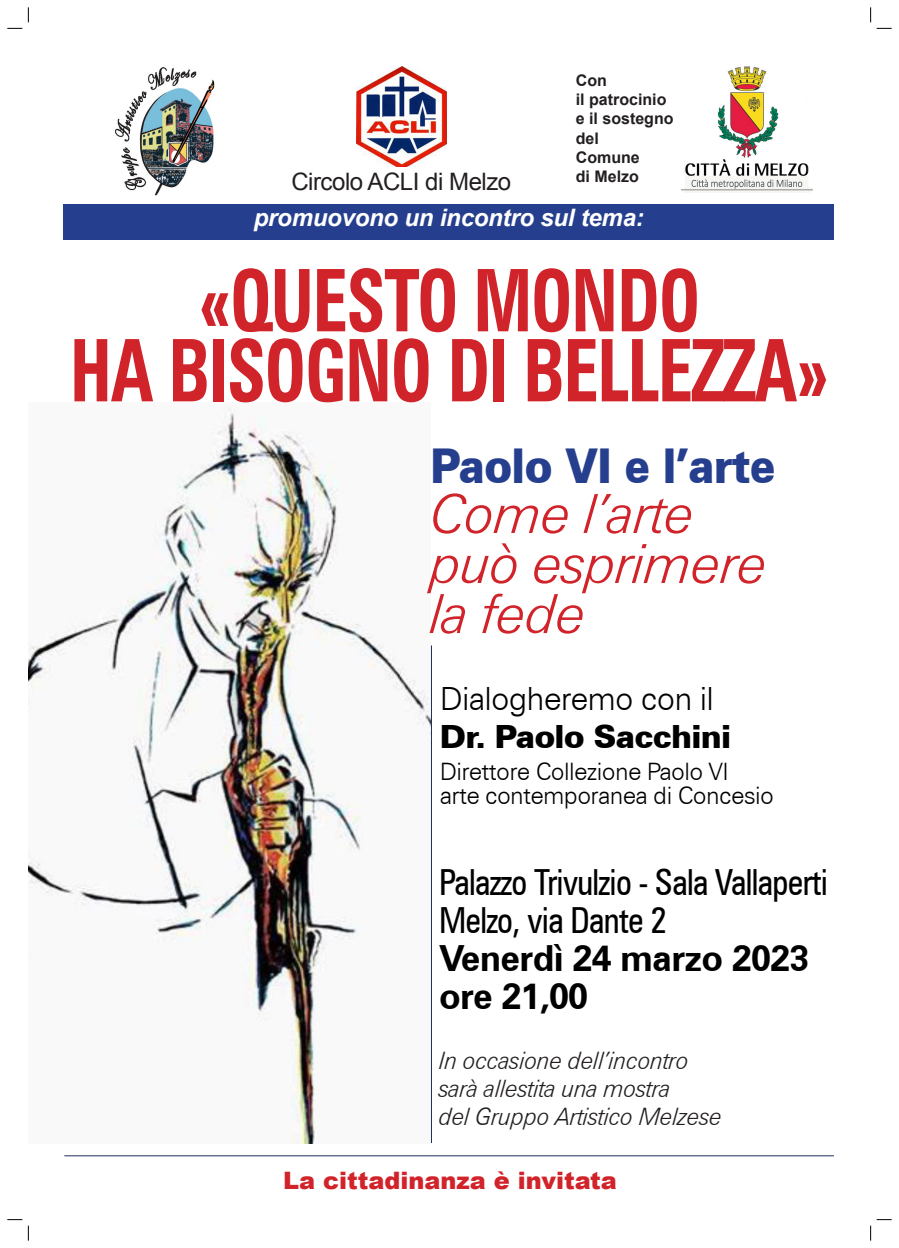
<style>
.page{position:relative;width:899px;height:1248px;background:#fff}
.page>*{position:absolute;margin:0;border:0;box-sizing:border-box;transform-origin:0 0}
.t1{font:700 condensed 86.4px "Zurich BT";letter-spacing:-.02em;color:#d1232a;scale:.82 1}
.t2{font:italic 300 54px "Zurich BT";letter-spacing:-.025em;color:#d1232a}
.t3{font:900 48px "Zurich BT";letter-spacing:-.02em;color:#253f8e;scale:.9 1}
.t4{font:condensed 36px "Zurich BT";letter-spacing:-.02em;color:#000;scale:.95 1}
.t5{font:700 36px "Zurich BT";letter-spacing:-.02em;color:#000}
.t6{font:300 32px "Zurich BT";letter-spacing:-.025em;color:#000}
.t7{font:900 32px "Zurich BT";letter-spacing:-.025em;color:#000}
.t8{font:italic 300 24px "Zurich BT";letter-spacing:-.02em;color:#231f20;scale:.95 1}
.t9{font:300 24px "Zurich BT";letter-spacing:-.025em;color:#000}
.t10{font:italic 700 24px "Arial";letter-spacing:-.01em;color:#fff}
.t11{font:900 24px "Arial";color:#d1232a}
.t12{font:24px "Arial";letter-spacing:-.02em;color:#231f20}
.t13{font:700 16px "Arial";color:#231f20}
</style>
<div class="page">
<img style="left:28px;top:407px;width:402px;height:735px">
<img style="left:356px;top:66px;width:90px;height:101px">
<img style="left:681px;top:66px;width:131px;height:126px">
<div style="left:64px;top:204px;width:770px;height:36px;background:#253f8e"></div>
<img style="left:115px;top:67px;width:100px;height:129px">
<hr style="left:431px;top:645px;width:1px;height:497px;background:#1e2f5a">
<hr style="left:64px;top:1155px;width:770px;height:1px;background:#1e2f5a">
<svg style="left:7px;top:28px;width:15px;height:1px"></svg>
<svg style="left:876px;top:28px;width:15px;height:1px"></svg>
<svg style="left:7px;top:1219px;width:15px;height:1px"></svg>
<svg style="left:28px;top:7px;width:1px;height:15px"></svg>
<svg style="left:28px;top:1225px;width:1px;height:15px"></svg>
<svg style="left:870px;top:7px;width:1px;height:15px"></svg>
<svg style="left:870px;top:1219px;width:21px;height:21px"></svg>
<p class="t13" style="left:576px;top:70px;width:33px">Con</p>
<p class="t13" style="left:576px;top:89px;width:92px">il patrocinio</p>
<p class="t13" style="left:576px;top:108px;width:99px">e il sostegno</p>
<p class="t13" style="left:576px;top:127px;width:25px">del</p>
<p class="t13" style="left:576px;top:146px;width:65px">Comune</p>
<p class="t13" style="left:576px;top:166px;width:65px">di Melzo</p>
<p class="t10" style="left:254px;top:202px;width:391px">promuovono un incontro sul tema:</p>
<p class="t12" style="left:291px;top:166px;width:221px">Circolo ACLI di Melzo</p>
<p class="t1" style="left:198px;top:248px;width:613px">«QUESTO MONDO</p>
<p class="t1" style="left:70px;top:318px;width:927px">HA BISOGNO DI BELLEZZA»</p>
<p class="t3" style="left:430px;top:436px;width:385px">Paolo VI e l’arte</p>
<p class="t2" style="left:430px;top:481px;width:266px">Come l’arte</p>
<p class="t2" style="left:430px;top:531px;width:339px">può esprimere</p>
<p class="t2" style="left:430px;top:581px;width:158px">la fede</p>
<p class="t6" style="left:440px;top:678px;width:275px">Dialogheremo con il</p>
<p class="t7" style="left:440px;top:716px;width:293px">Dr. Paolo Sacchini</p>
<p class="t9" style="left:440px;top:756px;width:290px">Direttore Collezione Paolo VI</p>
<p class="t9" style="left:440px;top:780px;width:336px">arte contemporanea di Concesio</p>
<p class="t4" style="left:439px;top:860px;width:411px">Palazzo Trivulzio - Sala Vallaperti</p>
<p class="t4" style="left:439px;top:898px;width:241px">Melzo, via Dante 2</p>
<p class="t5" style="left:439px;top:936px;width:372px">Venerdì 24 marzo 2023</p>
<p class="t5" style="left:439px;top:974px;width:151px">ore 21,00</p>
<p class="t8" style="left:439px;top:1045px;width:265px">In occasione dell’incontro</p>
<p class="t8" style="left:439px;top:1073px;width:246px">sarà allestita una mostra</p>
<p class="t8" style="left:439px;top:1101px;width:300px">del Gruppo Artistico Melzese</p>
<p class="t11" style="left:283px;top:1162px;width:335px">La cittadinanza è invitata</p>
</div>
